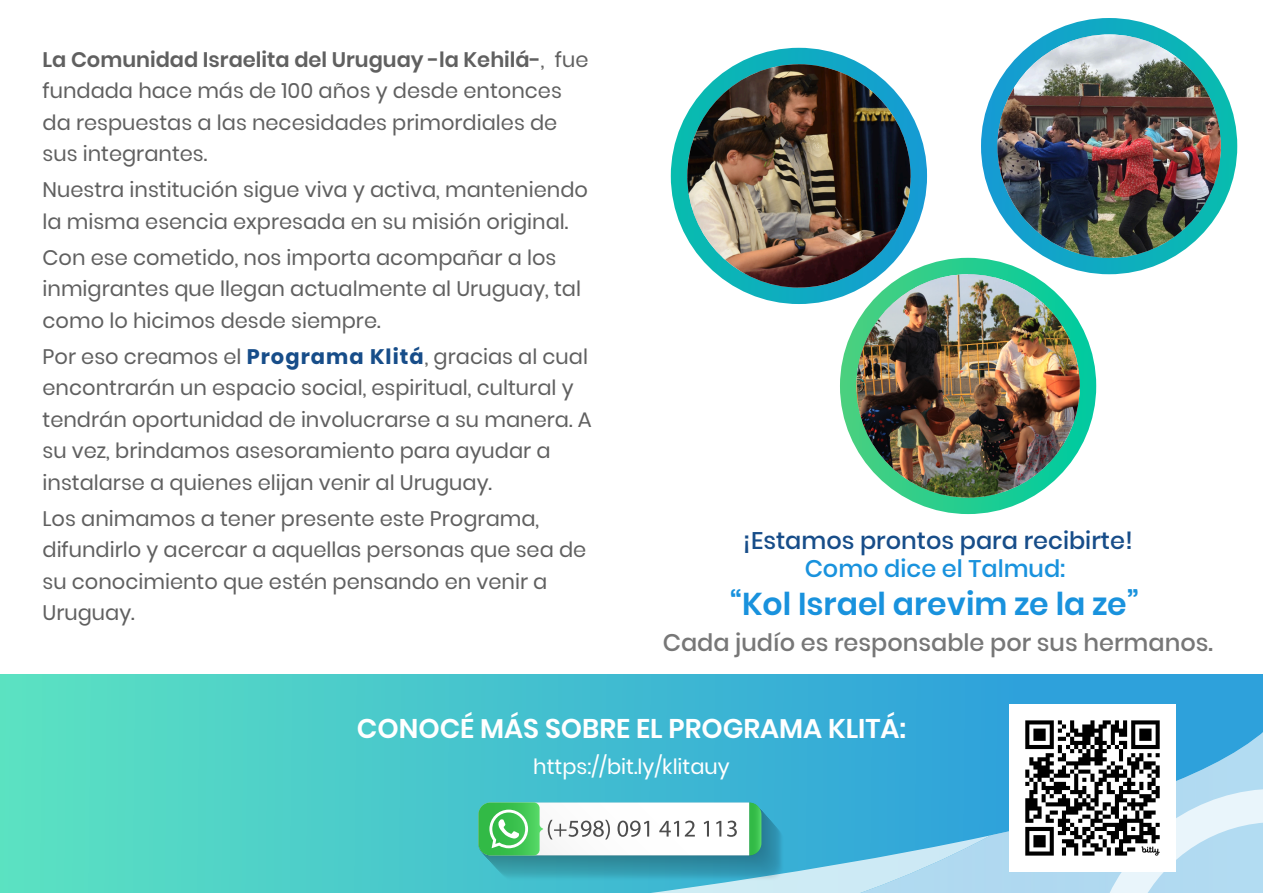
<style>
.page{position:relative;width:1263px;height:893px;background:#fff}
.page>*{position:absolute;margin:0;border:0;box-sizing:border-box;transform-origin:0 0}
.t1{font:600 31.5px "Poppins";color:#1992dd}
.t2{font:600 27px "Poppins";color:#fff}
.t3{font:500 24px "Poppins";color:#777}
.t4{font:500 24px "Poppins";color:#174d89}
.t5{font:500 24px "Poppins";color:#1992dd}
.t6{font:21px/31.5px "Poppins";color:#606060}
.t7{font:21px "Poppins";color:#fff}
.s1{font-weight:600}
.s2{font-weight:700;color:#174d89}
</style>
<div class="page">
<div style="left:981px;top:18px;width:256px;height:256px;background:linear-gradient(to right,#189ad5,#09bcae);border-radius:128px"></div>
<img style="left:997px;top:34px;width:224px;height:224px;border-radius:112px">
<div style="left:840px;top:258px;width:256px;height:256px;background:linear-gradient(to right,#4cd07f,#00caa1);border-radius:128px"></div>
<img style="left:856px;top:274px;width:224px;height:224px;border-radius:112px">
<div style="left:671px;top:48px;width:256px;height:256px;background:linear-gradient(to right,#08bdae,#189bd5);border-radius:128px"></div>
<img style="left:687px;top:64px;width:224px;height:224px;border-radius:112px">
<div style="left:0;top:674px;width:1263px;height:219px;background:linear-gradient(to right,#57dfc2,#2d99e0)"></div>
<svg style="left:818px;top:719px;width:445px;height:174px;background:#4eb1de"></svg>
<svg style="left:1103px;top:789px;width:160px;height:104px;background:#c6e4f5"></svg>
<svg style="left:478px;top:802px;width:513px;height:91px"></svg>
<img style="left:1009px;top:705px;width:167px;height:166px">
<p class="t6" style="left:43px;top:44px;width:547px"><span class="s1">La Comunidad Israelita del Uruguay -la Kehilá-</span>, fue fundada hace más de 100 años y desde entonces da respuestas a las necesidades primordiales de sus integrantes.</p>
<p class="t6" style="left:43px;top:174px;width:547px">Nuestra institución sigue viva y activa, manteniendo la misma esencia expresada en su misión original.</p>
<p class="t6" style="left:43px;top:242px;width:540px">Con ese cometido, nos importa acompañar a los inmigrantes que llegan actualmente al Uruguay, tal como lo hicimos desde siempre.</p>
<p class="t6" style="left:43px;top:341px;width:551px">Por eso creamos el <span class="s2">Programa Klitá</span>, gracias al cual encontrarán un espacio social, espiritual, cultural y tendrán oportunidad de involucrarse a su manera. A su vez, brindamos asesoramiento para ayudar a instalarse a quienes elijan venir al Uruguay.</p>
<p class="t6" style="left:43px;top:503px;width:545px">Los animamos a tener presente este Programa, difundirlo y acercar a aquellas personas que sea de su conocimiento que estén pensando en venir a Uruguay.</p>
<p class="t4" style="left:743px;top:526px;width:391px">¡Estamos prontos para recibirte!</p>
<p class="t5" style="left:805px;top:555px;width:262px">Como dice el Talmud:</p>
<h1 class="t1" style="left:730px;top:586px;width:411px">“Kol Israel arevim ze la ze”</h1>
<p class="t3" style="left:663px;top:629px;width:552px">Cada judío es responsable por sus hermanos.</p>
<p class="t2" style="left:357px;top:712px;width:551px">CONOCÉ MÁS SOBRE EL PROGRAMA KLITÁ:</p>
<p class="t7" style="left:533px;top:754px;width:198px">https://bit.ly/klitauy</p>
</div>
